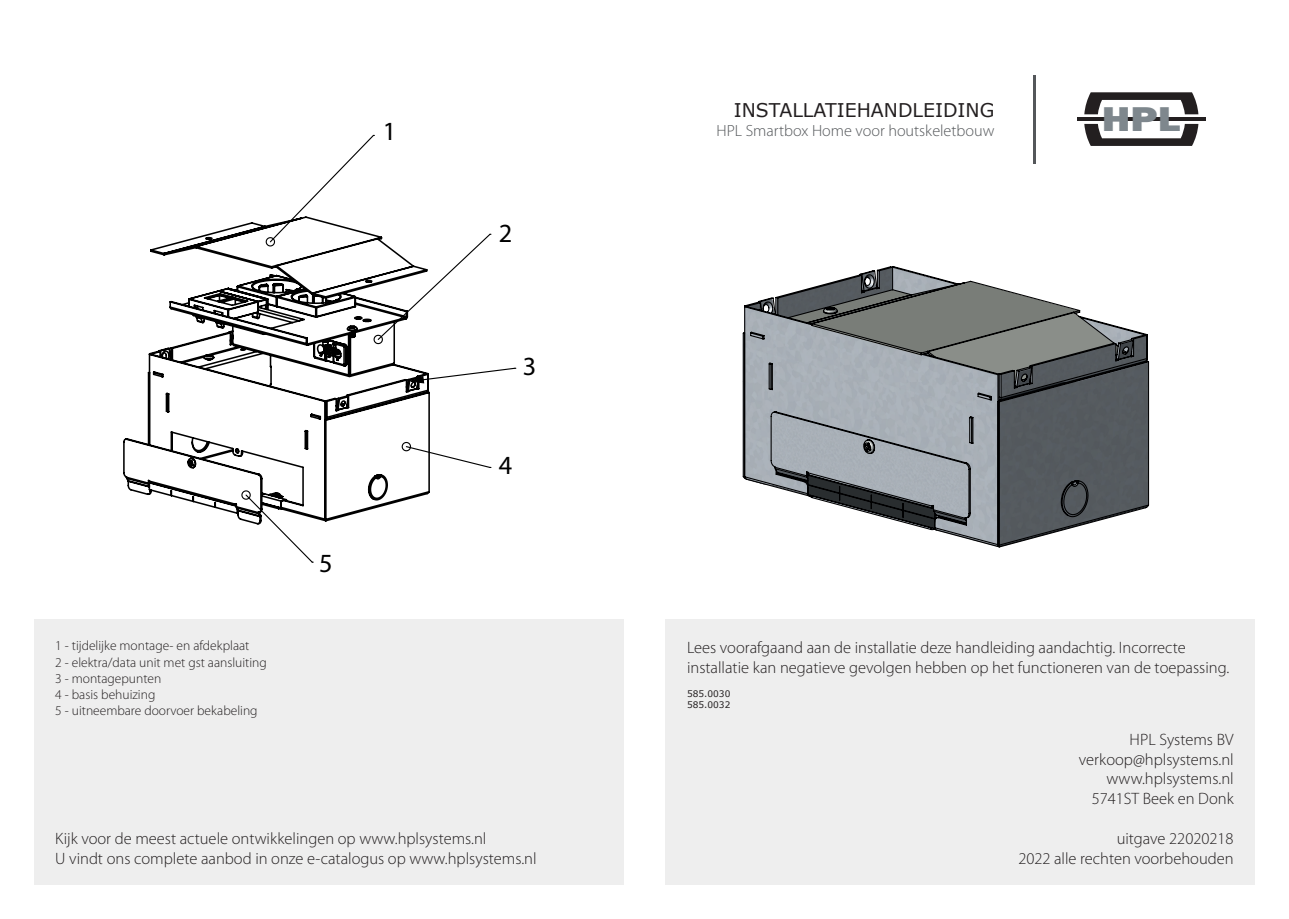
<style>
.page{position:relative;width:1289px;height:919px;background:#fff}
.page>*{position:absolute;margin:0;border:0;box-sizing:border-box;transform-origin:0 0}
.t1{font:800 35.4px "Franklin Gothic";color:#7e878d;scale:1.19 1}
.t2{font:26.25px "Myriad Pro";color:#000}
.Paragraph_Style_1{font:18.9px "Verdana";color:#231f20}
.t3{font:300 16.5px "Myriad Pro";color:#231f20}
.Paragraph_Style_1-2{font:300 16.2px "Myriad Pro";color:#54575a}
.t4{font:300 13.5px "Myriad Pro";color:#231f20}
.t5{font:9px "Verdana";color:#231f20}
</style>
<div class="page">
<div style="left:665px;top:619px;width:589px;height:265px;background:#eee"></div>
<div style="left:34px;top:619px;width:589px;height:265px;background:#eee"></div>
<hr style="left:1033px;top:75px;width:3px;height:88px;background:#54575a">
<hr style="left:1077px;top:117px;width:128px;height:4px;background:#231f20">
<svg style="left:1084px;top:124px;width:114px;height:22px"></svg>
<svg style="left:1084px;top:92px;width:114px;height:22px"></svg>
<svg style="left:276px;top:134px;width:240px;height:429px"></svg>
<svg style="left:123px;top:215px;width:308px;height:311px"></svg>
<svg style="left:742px;top:266px;width:407px;height:282px"></svg>
<p class="t2" style="left:383px;top:115px;width:15px">1</p>
<p class="t4" style="left:55px;top:638px;width:196px">1 - tijdelijke montage- en afdekplaat</p>
<p class="t4" style="left:55px;top:654px;width:213px">2 - elektra/data unit met gst aansluiting</p>
<p class="t4" style="left:55px;top:671px;width:107px">3 - montagepunten</p>
<p class="t4" style="left:55px;top:687px;width:102px">4 - basis behuizing</p>
<p class="t4" style="left:55px;top:703px;width:204px">5 - uitneembare doorvoer bekabeling</p>
<p class="t2" style="left:319px;top:547px;width:15px">5</p>
<p class="t2" style="left:499px;top:216px;width:15px">2</p>
<p class="t2" style="left:523px;top:350px;width:15px">3</p>
<p class="t2" style="left:499px;top:449px;width:15px">4</p>
<p class="t3" style="left:55px;top:829px;width:432px">Kijk voor de meest actuele ontwikkelingen op www.hplsystems.nl</p>
<p class="t3" style="left:55px;top:849px;width:483px">U vindt ons complete aanbod in onze e-catalogus op www.hplsystems.nl</p>
<p class="Paragraph_Style_1" style="left:733px;top:97px;width:262px">INSTALLATIEHANDLEIDING</p>
<p class="Paragraph_Style_1-2" style="left:716px;top:122px;width:279px">HPL Smartbox Home voor houtskeletbouw</p>
<p class="t1" style="left:1101px;top:96px;width:67px">HPL</p>
<p class="t3" style="left:687px;top:638px;width:500px">Lees voorafgaand aan de installatie deze handleiding aandachtig. Incorrecte</p>
<p class="t3" style="left:687px;top:658px;width:543px">installatie kan negatieve gevolgen hebben op het functioneren van de toepassing.</p>
<p class="t5" style="left:687px;top:687px;width:45px">585.0030</p>
<p class="t5" style="left:687px;top:698px;width:45px">585.0032</p>
<p class="t3" style="left:1129px;top:730px;width:105px">HPL Systems BV</p>
<p class="t3" style="left:1078px;top:750px;width:156px">verkoop@hplsystems.nl</p>
<p class="t3" style="left:1106px;top:769px;width:129px">www.hplsystems.nl</p>
<p class="t3" style="left:1091px;top:789px;width:143px">5741ST Beek en Donk</p>
<p class="t3" style="left:1116px;top:829px;width:118px">uitgave 22020218</p>
<p class="t3" style="left:1018px;top:849px;width:217px">2022 alle rechten voorbehouden</p>
</div>
